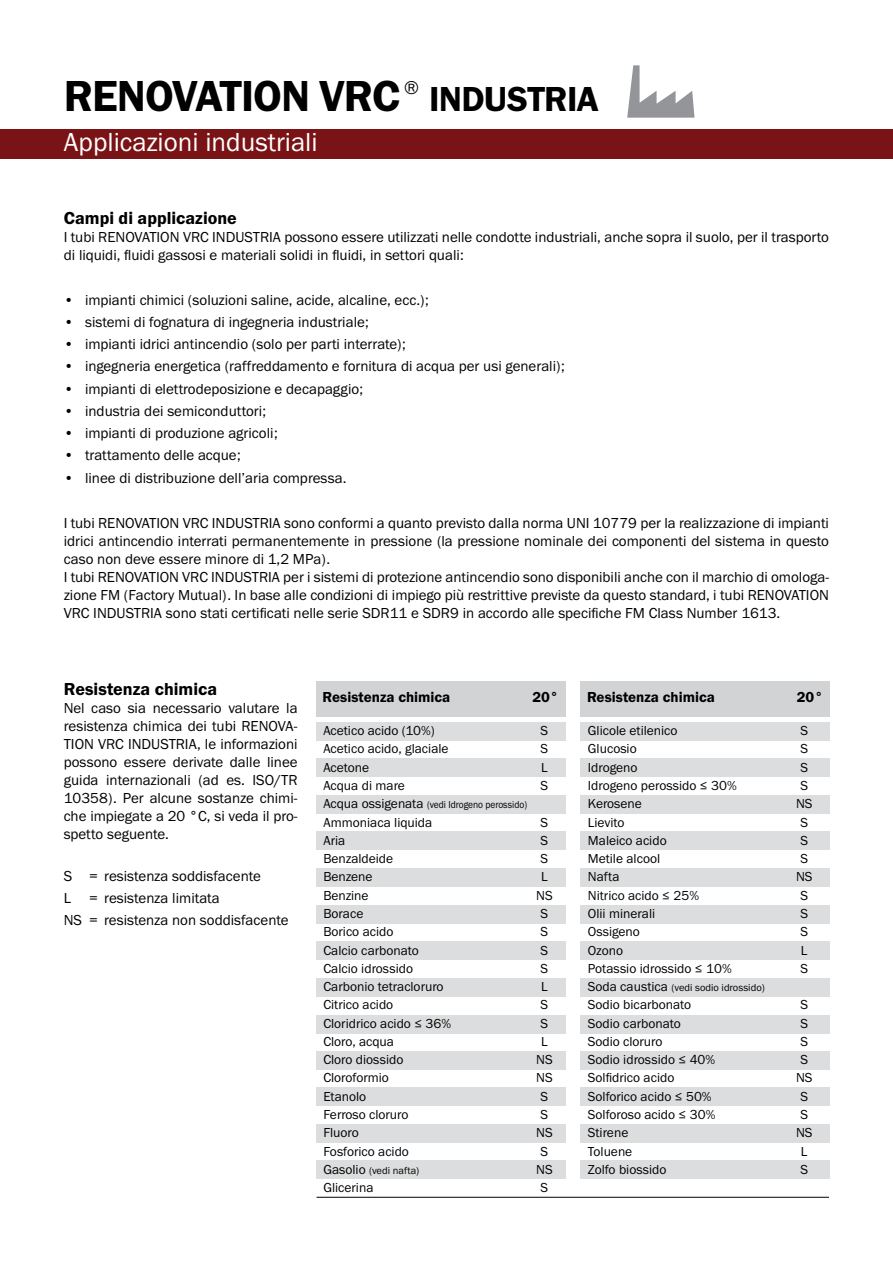
<style>
.page{position:relative;width:893px;height:1263px;background:#fff}
.page>*{position:absolute;margin:0;border:0;box-sizing:border-box;transform-origin:0 0}
.t1{font:45px "Franklin Gothic URW Dem";letter-spacing:-.02em;color:#000}
.t2{font:36px "Franklin Gothic URW Dem";letter-spacing:-.02em;color:#000}
.t3{font:27px "Franklin Gothic URW Boo";color:#fff}
.t4{font:19.2px "Franklin Gothic URW Boo";color:#000}
.t5{font:18px "Franklin Gothic URW Dem";color:#000}
.t6{font:15px/18px "Franklin Gothic URW Boo";color:#000}
.t7{font:15px "Franklin Gothic URW Dem";color:#000}
.t8{font:13.5px/18.3px "Franklin Gothic URW Boo";color:#000}
.t9{font:10.5px "Franklin Gothic URW Boo";color:#000}
.t10{font:10.5px "Franklin Gothic URW Boo";color:#000;scale:.9 1}
.s1{font-size:13.5px}
</style>
<div class="page">
<div style="left:0;top:129px;width:893px;height:30px;background:#7a1315"></div>
<svg style="left:627px;top:65px;width:67px;height:53px"></svg>
<div style="left:317px;top:722px;width:249px;height:18px;background:#dcddde"></div>
<div style="left:580px;top:722px;width:249px;height:18px;background:#dcddde"></div>
<div style="left:317px;top:869px;width:249px;height:18px;background:#dcddde"></div>
<div style="left:580px;top:869px;width:249px;height:18px;background:#dcddde"></div>
<div style="left:317px;top:1015px;width:249px;height:18px;background:#dcddde"></div>
<div style="left:317px;top:1124px;width:249px;height:18px;background:#dcddde"></div>
<div style="left:580px;top:1015px;width:249px;height:18px;background:#dcddde"></div>
<div style="left:580px;top:1124px;width:249px;height:18px;background:#dcddde"></div>
<div style="left:317px;top:795px;width:249px;height:18px;background:#dcddde"></div>
<div style="left:580px;top:795px;width:249px;height:18px;background:#dcddde"></div>
<div style="left:317px;top:941px;width:249px;height:19px;background:#dcddde"></div>
<div style="left:580px;top:941px;width:249px;height:19px;background:#dcddde"></div>
<div style="left:317px;top:1088px;width:249px;height:18px;background:#dcddde"></div>
<div style="left:580px;top:1088px;width:249px;height:18px;background:#dcddde"></div>
<div style="left:317px;top:758px;width:249px;height:19px;background:#dcddde"></div>
<div style="left:580px;top:758px;width:249px;height:19px;background:#dcddde"></div>
<div style="left:317px;top:905px;width:249px;height:18px;background:#dcddde"></div>
<div style="left:580px;top:905px;width:249px;height:18px;background:#dcddde"></div>
<div style="left:317px;top:1051px;width:249px;height:18px;background:#dcddde"></div>
<div style="left:317px;top:1160px;width:249px;height:19px;background:#dcddde"></div>
<div style="left:580px;top:1051px;width:249px;height:18px;background:#dcddde"></div>
<div style="left:580px;top:1160px;width:249px;height:19px;background:#dcddde"></div>
<div style="left:317px;top:832px;width:249px;height:18px;background:#dcddde"></div>
<div style="left:580px;top:832px;width:249px;height:18px;background:#dcddde"></div>
<div style="left:317px;top:978px;width:249px;height:18px;background:#dcddde"></div>
<div style="left:580px;top:978px;width:249px;height:18px;background:#dcddde"></div>
<div style="left:317px;top:681px;width:249px;height:36px;background:#d1d3d4"></div>
<div style="left:580px;top:681px;width:249px;height:36px;background:#d1d3d4"></div>
<hr style="left:317px;top:1197px;width:512px;height:1px;background:#000">
<h1 class="t1" style="left:64px;top:69px;width:338px">RENOVATION VRC</h1>
<p class="t4" style="left:404px;top:76px;width:16px">®</p>
<h2 class="t2" style="left:429px;top:77px;width:171px">INDUSTRIA</h2>
<h3 class="t3" style="left:64px;top:125px;width:255px">Applicazioni industriali</h3>
<p class="t5" style="left:64px;top:207px;width:175px">Campi di applicazione</p>
<p class="t6" style="left:64px;top:227px;width:767px">I tubi RENOVATION VRC INDUSTRIA possono essere utilizzati nelle condotte industriali, anche sopra il suolo, per il trasporto di liquidi, fluidi gassosi e materiali solidi in fluidi, in settori quali:</p>
<p class="t6" style="left:64px;top:290px;width:367px">• impianti chimici (soluzioni saline, acide, alcaline, ecc.);</p>
<p class="t6" style="left:64px;top:313px;width:307px">• sistemi di fognatura di ingegneria industriale;</p>
<p class="t6" style="left:64px;top:335px;width:344px">• impianti idrici antincendio (solo per parti interrate);</p>
<p class="t6" style="left:64px;top:357px;width:503px">• ingegneria energetica (raffreddamento e fornitura di acqua per usi generali);</p>
<p class="t6" style="left:64px;top:379px;width:301px">• impianti di elettrodeposizione e decapaggio;</p>
<p class="t6" style="left:64px;top:402px;width:204px">• industria dei semiconduttori;</p>
<p class="t6" style="left:64px;top:424px;width:215px">• impianti di produzione agricoli;</p>
<p class="t6" style="left:64px;top:446px;width:179px">• trattamento delle acque;</p>
<p class="t6" style="left:64px;top:468px;width:284px">• linee di distribuzione dell’aria compressa.</p>
<p class="t6" style="left:64px;top:513px;width:767px">I tubi RENOVATION VRC INDUSTRIA sono conformi a quanto previsto dalla norma UNI 10779 per la realizzazione di impianti idrici antincendio interrati permanentemente in pressione (la pressione nominale dei componenti del sistema in questo caso non deve essere minore di 1,2 MPa).<br>I tubi RENOVATION VRC INDUSTRIA per i sistemi di protezione antincendio sono disponibili anche con il marchio di omologa&shy;zione FM (Factory Mutual). In base alle condizioni di impiego più restrittive previste da questo standard, i tubi RENOVATION VRC INDUSTRIA sono stati certificati nelle serie SDR11 e SDR9 in accordo alle specifiche FM Class Number 1613.</p>
<p class="t5" style="left:64px;top:678px;width:155px">Resistenza chimica</p>
<p class="t6" style="left:64px;top:699px;width:235px;text-align:justify">Nel caso sia necessario valutare la resistenza chimica dei tubi RENOVA-TION VRC INDUSTRIA, le informazioni possono essere derivate dalle linee guida internazionali (ad es. ISO/TR 10358). Per alcune sostanze chimi&shy;che impiegate a 20 °C, si veda il pro&shy;spetto seguente.</p>
<p class="t6" style="left:64px;top:864px;width:226px;line-height:22.2px">S = resistenza soddisfacente<br>L = resistenza limitata<br>NS = resistenza non soddisfacente</p>
<p class="t7" style="left:323px;top:688px;width:129px">Resistenza chimica</p>
<p class="t7" style="left:532px;top:688px;width:28px">20°</p>
<p class="t7" style="left:587px;top:688px;width:129px">Resistenza chimica</p>
<p class="t7" style="left:797px;top:688px;width:28px">20°</p>
<p class="t8" style="left:323px;top:721px;width:127px">Acetico acido (10%)<br>Acetico acido, glaciale<br>Acetone<br>Acqua di mare</p>
<p class="t10" style="left:323px;top:798px;width:228px"><span class="s1">Acqua ossigenata</span> (vedi Idrogeno perossido)</p>
<p class="t8" style="left:323px;top:813px;width:129px">Ammoniaca liquida<br>Aria<br>Benzaldeide<br>Benzene<br>Benzine<br>Borace<br>Borico acido<br>Calcio carbonato<br>Calcio idrossido<br>Carbonio tetracloruro<br>Citrico acido<br>Cloridrico acido ≤ 36%<br>Cloro, acqua<br>Cloro diossido<br>Cloroformio<br>Etanolo<br>Ferroso cloruro<br>Fluoro<br>Fosforico acido</p>
<p class="t9" style="left:323px;top:1164px;width:97px"><span class="s1">Gasolio</span> (vedi nafta)</p>
<p class="t8" style="left:323px;top:1178px;width:52px">Glicerina</p>
<p class="t8" style="left:541px;top:721px;width:9px;text-align:justify">S S L S</p>
<p class="t8" style="left:536px;top:813px;width:18px;text-align:center">S<br>S<br>S<br>L<br>NS<br>S<br>S<br>S<br>S<br>L<br>S<br>S<br>L<br>NS<br>NS<br>S<br>S<br>NS<br>S<br>NS<br>S</p>
<p class="t8" style="left:588px;top:721px;width:150px">Glicole etilenico<br>Glucosio<br>Idrogeno<br>Idrogeno perossido ≤ 30%<br>Kerosene<br>Lievito<br>Maleico acido<br>Metile alcool<br>Nafta<br>Nitrico acido ≤ 25%<br>Olii minerali<br>Ossigeno<br>Ozono<br>Potassio idrossido ≤ 10%</p>
<p class="t9" style="left:588px;top:981px;width:179px"><span class="s1">Soda caustica</span> (vedi sodio idrossido)</p>
<p class="t8" style="left:588px;top:995px;width:129px">Sodio bicarbonato<br>Sodio carbonato<br>Sodio cloruro<br>Sodio idrossido ≤ 40%<br>Solfidrico acido<br>Solforico acido ≤ 50%<br>Solforoso acido ≤ 30%<br>Stirene<br>Toluene<br>Zolfo biossido</p>
<p class="t8" style="left:796px;top:721px;width:18px;text-align:center">S<br>S<br>S<br>S<br>NS<br>S<br>S<br>S<br>NS<br>S<br>S<br>S<br>L<br>S</p>
<p class="t8" style="left:796px;top:995px;width:18px;text-align:center">S<br>S<br>S<br>S<br>NS<br>S<br>S<br>NS<br>L<br>S</p>
</div>
